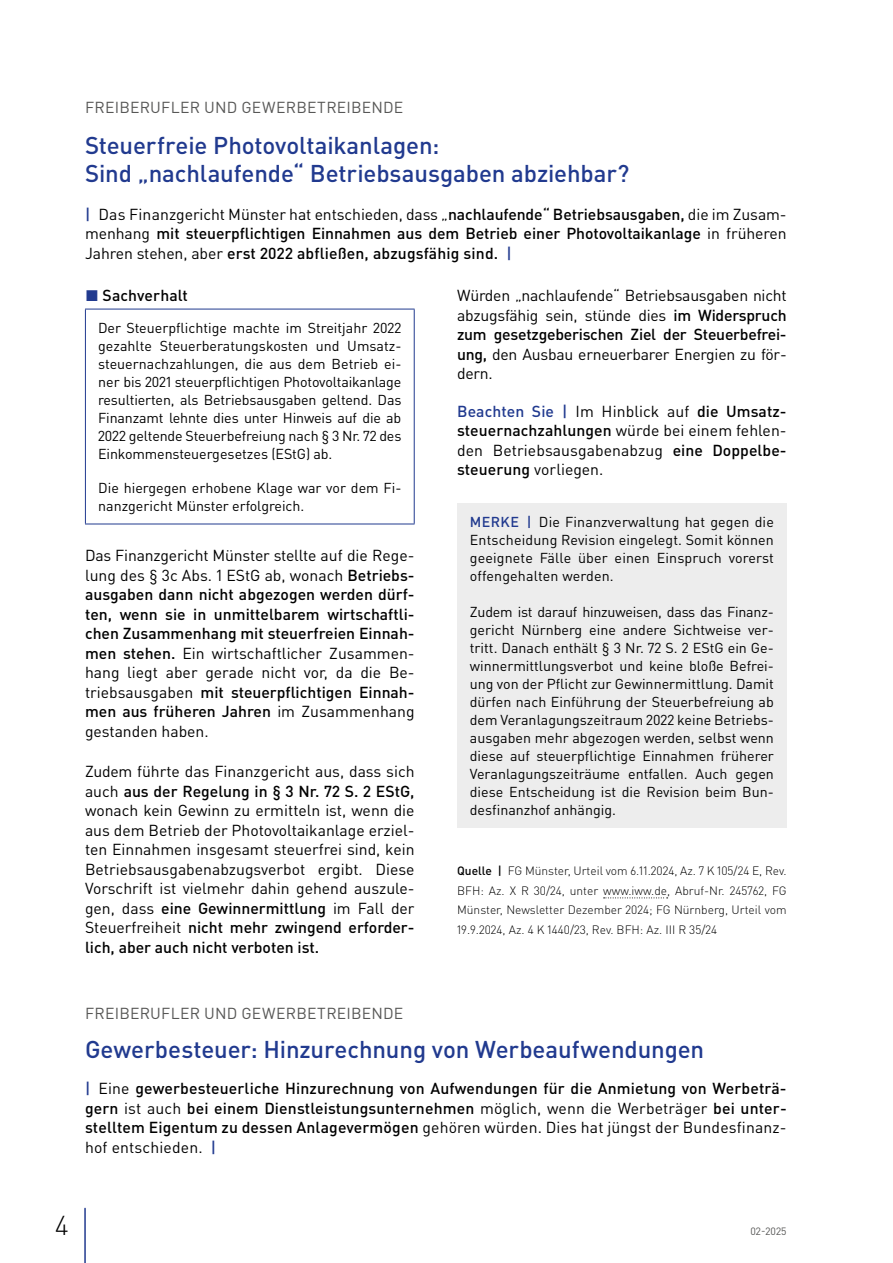
<style>
.page{position:relative;width:893px;height:1263px;background:#fff}
.page>*{position:absolute;margin:0;border:0;box-sizing:border-box;transform-origin:0 0}
.t1{font:300 27px "DIN Pro";color:#000}
.t2{font:500 24px/28.5px "DIN Pro";letter-spacing:-.005em;color:#213a8f}
.t3{font:500 15.75px/19.5px "DIN Pro";color:#000;text-align:justify}
.t4{font:15.75px/19.5px "DIN Pro";color:#000;text-align:justify}
.t5{font:15.75px "DIN Pro";letter-spacing:.01em;color:#575756}
.t6{font:14.25px/18px "DIN Pro";color:#000;text-align:justify}
.t7{font:300 12px/19.5px "DIN Pro";color:#000;text-align:justify}
.t8{font:10.5px "DIN Pro";color:#575756}
.s1{color:#213a8f}
.s2{font-weight:400}
.s3{font-weight:500}
.s4{font-weight:500;color:#213a8f}
</style>
<div class="page">
<hr style="left:84px;top:1208px;width:2px;height:55px;background:#213a8f">
<hr style="left:85px;top:309px;width:330px;height:1px;background:#213a8f">
<hr style="left:85px;top:309px;width:1px;height:215px;background:#213a8f">
<hr style="left:414px;top:309px;width:1px;height:215px;background:#213a8f">
<hr style="left:85px;top:524px;width:330px;height:1px;background:#213a8f">
<svg style="left:604px;top:897px;width:64px;height:1px"></svg>
<div style="left:457px;top:503px;width:330px;height:325px;background:#ededed"></div>
<p class="t5" style="left:85px;top:97px;width:320px">FREIBERUFLER UND GEWERBETREIBENDE</p>
<h2 class="t2" style="left:85px;top:130px;width:546px">Steuerfreie Photovoltaikanlagen:<br>Sind „nachlaufende“ Betriebsausgaben abziehbar?</h2>
<p class="t3" style="left:85px;top:204px;width:703px"><span class="s1">|</span> <span class="s2">Das Finanzgericht Münster hat entschieden, dass „</span>nachlaufende“ Betriebsausgaben, <span class="s2">die im Zusam&shy;menhang</span> mit steuerpflichtigen Einnahmen aus dem Betrieb einer Photovoltaikanlage <span class="s2">in früheren Jahren stehen, aber</span> erst 2022 abfließen, abzugsfähig sind. <span class="s1">|</span></p>
<p class="t3" style="left:85px;top:284px;width:104px"><span class="s1">◼</span> Sachverhalt</p>
<p class="t6" style="left:98px;top:318px;width:305px">Der Steuerpflichtige machte im Streitjahr 2022 gezahlte Steuerberatungskosten und Umsatz&shy;steuernachzahlungen, die aus dem Betrieb ei&shy;ner bis 2021 steuerpflichtigen Photovoltaikanlage resultierten, als Betriebsausgaben geltend. Das Finanzamt lehnte dies unter Hinweis auf die ab 2022 geltende Steuerbefreiung nach § 3 Nr. 72 des Einkommensteuergesetzes (EStG) ab.</p>
<p class="t6" style="left:98px;top:478px;width:305px">Die hiergegen erhobene Klage war vor dem Fi&shy;nanzgericht Münster erfolgreich.</p>
<p class="t3" style="left:85px;top:545px;width:331px"><span class="s2">Das Finanzgericht Münster stellte auf die Rege&shy;lung des § 3c Abs. 1 EStG ab, wonach</span> Betriebs&shy;ausgaben dann nicht abgezogen werden dürf&shy;ten, wenn sie in unmittelbarem wirtschaftli&shy;chen Zusammenhang mit steuerfreien Einnah&shy;men stehen. <span class="s2">Ein wirtschaftlicher Zusammen&shy;hang liegt aber gerade nicht vor, da die Be&shy;triebsausgaben</span> mit steuerpflichtigen Einnah&shy;men aus früheren Jahren <span class="s2">im Zusammenhang gestanden haben.</span></p>
<p class="t4" style="left:85px;top:761px;width:331px">Zudem führte das Finanzgericht aus, dass sich auch <span class="s3">aus der Regelung in § 3 Nr. 72 S. 2 EStG, </span>wonach kein Gewinn zu ermitteln ist, wenn die aus dem Betrieb der Photovoltaikanlage erziel&shy;ten Einnahmen insgesamt steuerfrei sind, kein Betriebsausgabenabzugsverbot ergibt. Diese Vorschrift ist vielmehr dahin gehend auszule&shy;gen, dass <span class="s3">eine Gewinnermittlung</span> im Fall der Steuerfreiheit <span class="s3">nicht mehr zwingend erforder&shy;lich, aber auch nicht verboten ist.</span></p>
<p class="t4" style="left:457px;top:285px;width:331px">Würden „nachlaufende“ Betriebsausgaben nicht abzugsfähig sein, stünde dies <span class="s3">im Widerspruch zum gesetzgeberischen Ziel der Steuerbefrei&shy;ung,</span> den Ausbau erneuerbarer Energien zu för&shy;dern.</p>
<p class="t4" style="left:457px;top:401px;width:331px"><span class="s4">Beachten Sie |</span> Im Hinblick auf <span class="s3">die Umsatz&shy;steuernachzahlungen</span> würde bei einem fehlen&shy;den Betriebsausgabenabzug <span class="s3">eine Doppelbe&shy;steuerung</span> vorliegen.</p>
<p class="t6" style="left:470px;top:512px;width:306px"><span class="s4">MERKE |</span> Die Finanzverwaltung hat gegen die Entscheidung Revision eingelegt. Somit können geeignete Fälle über einen Einspruch vorerst offengehalten werden.</p>
<p class="t6" style="left:470px;top:602px;width:306px">Zudem ist darauf hinzuweisen, dass das Finanz&shy;gericht Nürnberg eine andere Sichtweise ver&shy;tritt. Danach enthält § 3 Nr. 72 S. 2 EStG ein Ge&shy;winnermittlungsverbot und keine bloße Befrei&shy;ung von der Pflicht zur Gewinnermittlung. Damit dürfen nach Einführung der Steuerbefreiung ab dem Veranlagungszeitraum 2022 keine Betriebs&shy;ausgaben mehr abgezogen werden, selbst wenn diese auf steuerpflichtige Einnahmen früherer Veranlagungszeiträume entfallen. Auch gegen diese Entscheidung ist die Revision beim Bun&shy;desfinanzhof anhängig.</p>
<p class="t7" style="left:457px;top:861px;width:331px"><span class="s3">Quelle |</span> FG Münster, Urteil vom 6.11.2024, Az. 7 K 105/24 E, Rev.<br>BFH: Az. X R 30/24, unter www.iww.de, Abruf-Nr. 245762, FG Münster, Newsletter Dezember 2024; FG Nürnberg, Urteil vom 19.9.2024, Az. 4 K 1440/23, Rev. BFH: Az. III R 35/24</p>
<p class="t5" style="left:85px;top:1003px;width:320px">FREIBERUFLER UND GEWERBETREIBENDE</p>
<h2 class="t2" style="left:85px;top:1034px;width:621px">Gewerbesteuer: Hinzurechnung von Werbeaufwendungen</h2>
<p class="t3" style="left:85px;top:1078px;width:703px"><span class="s1">|</span> <span class="s2">Eine</span> gewerbesteuerliche Hinzurechnung von Aufwendungen für die Anmietung von Werbeträ&shy;gern <span class="s2">ist auch</span> bei einem Dienstleistungsunternehmen <span class="s2">möglich, wenn die Werbeträger</span> bei unter&shy;stelltem Eigentum zu dessen Anlagevermögen <span class="s2">gehören würden. Dies hat jüngst der Bundesfinanz&shy;hof entschieden.</span> <span class="s1">|</span></p>
<h1 class="t1" style="left:55px;top:1207px;width:15px">4</h1>
<p class="t8" style="left:750px;top:1224px;width:38px">02-2025</p>
</div>
